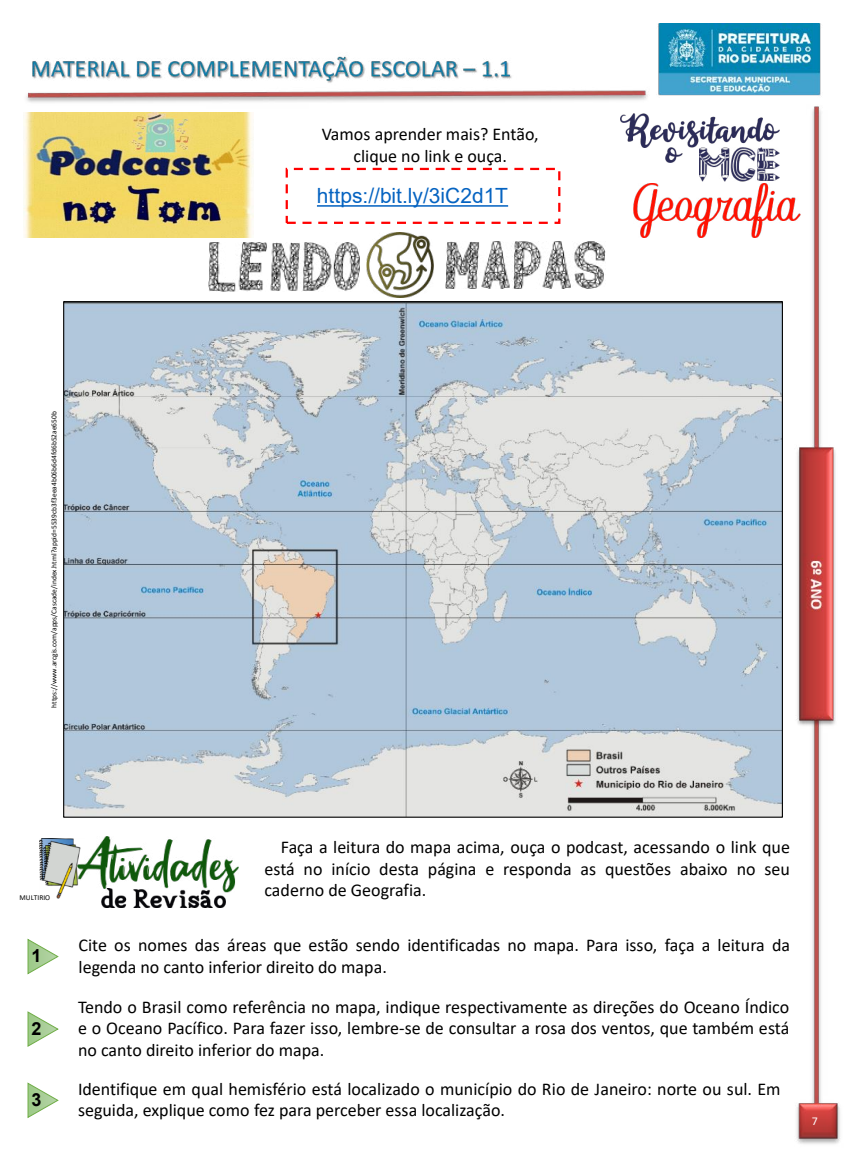
<style>
.page{position:relative;width:859px;height:1170px;background:#fff}
.page>*{position:absolute;margin:0;border:0;box-sizing:border-box;transform-origin:0 0}
.t1{font:21px "Arial";color:#0563c1}
.t2{font:18px/21.6px "Calibri";color:#000;text-align:justify}
.t3{font:700 18px "Arial";color:#000}
.t4{font:12px "Calibri";color:#fff}
.t5{font:7.5px "Calibri";color:#000}
</style>
<div class="page">
<img style="left:23px;top:23px;width:817px;height:1121px">
<img style="left:700px;top:147px;width:79px;height:34px">
<img style="left:620px;top:114px;width:159px;height:33px">
<img style="left:665px;top:147px;width:17px;height:16px">
<div style="left:286px;top:168px;width:274px;height:56px;border:2px dashed #f00"></div>
<img style="left:24px;top:112px;width:230px;height:125px">
<img style="left:633px;top:183px;width:168px;height:54px">
<img style="left:65px;top:303px;width:716px;height:512px">
<img style="left:208px;top:243px;width:151px;height:48px">
<img style="left:446px;top:241px;width:159px;height:48px">
<img style="left:366px;top:233px;width:67px;height:64px">
<img style="left:101px;top:892px;width:125px;height:15px">
<img style="left:39px;top:838px;width:45px;height:61px">
<img style="left:77px;top:836px;width:162px;height:56px">
<svg style="left:27px;top:938px;width:32px;height:36px"></svg>
<svg style="left:27px;top:1010px;width:32px;height:37px"></svg>
<svg style="left:27px;top:1082px;width:32px;height:36px"></svg>
<svg style="left:317px;top:205px;width:191px;height:2px"></svg>
<p class="t2" style="left:322px;top:123px;width:218px;text-align:center">Vamos aprender mais? Então, clique no link e ouça.</p>
<p class="t1" style="left:317px;top:181px;width:193px">https://bit.ly/3iC2d1T</p>
<p class="t5" style="left:49px;top:707px;width:298px;rotate:-90deg">https://www.arcgis.com/apps/Cascade/index.html?appid=5539cb3f3eea4b06b6d4fd6b52ae650b</p>
<p class="t5" style="left:20px;top:892px;width:32px">MULTIRIO</p>
<p class="t3" style="left:32px;top:943px;width:12px">1</p>
<p class="t3" style="left:32px;top:1015px;width:12px">2</p>
<p class="t2" style="left:264px;top:836px;width:527px;text-indent:16px">Faça a leitura do mapa acima, ouça o podcast, acessando o link que está no início desta página e responda as questões abaixo no seu caderno de Geografia.</p>
<p class="t2" style="left:79px;top:933px;width:713px">Cite os nomes das áreas que estão sendo identificadas no mapa. Para isso, faça a leitura da legenda no canto inferior direito do mapa.</p>
<p class="t2" style="left:78px;top:995px;width:713px">Tendo o Brasil como referência no mapa, indique respectivamente as direções do Oceano Índico e o Oceano Pacífico. Para fazer isso, lembre-se de consultar a rosa dos ventos, que também está no canto direito inferior do mapa.</p>
<p class="t3" style="left:32px;top:1087px;width:12px">3</p>
<p class="t2" style="left:78px;top:1077px;width:704px">Identifique em qual hemisfério está localizado o município do Rio de Janeiro: norte ou sul. Em seguida, explique como fez para perceber essa localização.</p>
<p class="t4" style="left:812px;top:1112px;width:8px">7</p>
</div>
